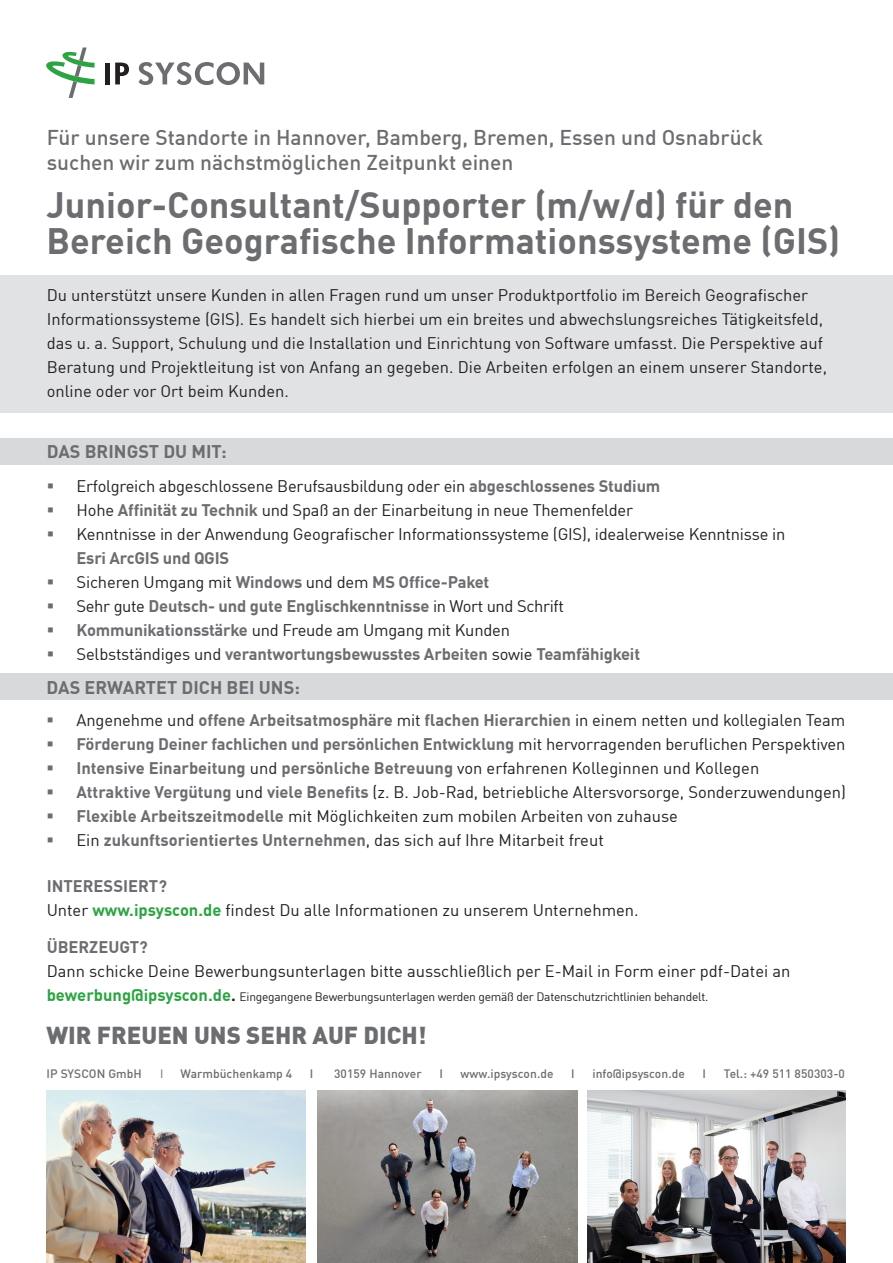
<style>
.page{position:relative;width:893px;height:1263px;background:#fff}
.page>*{position:absolute;margin:0;border:0;box-sizing:border-box;transform-origin:0 0}
.t1{font:700 36px/36px "DIN Offc";color:#6c6d70}
.t2{font:900 24px "DIN Offc";color:#6c6d70}
.t3{font:500 21px/25.5px "DIN Offc";color:#6c6d70}
.t4{font:700 18px "DIN Offc";color:#6c6d70}
.t5{font:16.5px/24px "DIN Offc";color:#231f20}
.t6{font:700 16.5px "DIN Offc";letter-spacing:-.01em;color:#6c6d70}
.t7{font:12px "DIN Offc";letter-spacing:-.02em;color:#231f20}
.t8{font:500 12px "DIN Offc";letter-spacing:.005em;color:#6c6d70}
.t9{font:12px "DIN Offc";color:#6c6d70}
.s1{font-weight:700;color:#6c6d70}
.s2{font-weight:400;color:#231f20}
.s3{font-weight:700;color:#2da343}
.s4{font-weight:700;font-size:16.5px;color:#2da343}
.s5{font-weight:700;font-size:16.5px}
</style>
<div class="page">
<div style="left:105px;top:63px;width:5px;height:21px;background:#231f20"></div>
<svg style="left:115px;top:63px;width:14px;height:21px"></svg>
<svg style="left:139px;top:62px;width:125px;height:23px"></svg>
<svg style="left:46px;top:48px;width:49px;height:50px"></svg>
<img style="left:47px;top:1091px;width:259px;height:172px">
<img style="left:588px;top:1091px;width:258px;height:172px">
<img style="left:318px;top:1091px;width:259px;height:172px">
<div style="left:0;top:275px;width:893px;height:138px;background:#e1e2e4"></div>
<div style="left:0;top:438px;width:893px;height:27px;background:#d8d9db"></div>
<div style="left:0;top:673px;width:893px;height:27px;background:#d8d9db"></div>
<p class="t3" style="left:47px;top:124px;width:718px">Für unsere Standorte in Hannover, Bamberg, Bremen, Essen und Osnabrück suchen wir zum nächstmöglichen Zeitpunkt einen</p>
<p class="t1" style="left:47px;top:185px;width:795px">Junior-Consultant/Supporter (m/w/d) für den<br>Bereich Geografische Informationssysteme (GIS)</p>
<p class="t5" style="left:47px;top:282px;width:782px">Du unterstützt unsere Kunden in allen Fragen rund um unser Produktportfolio im Bereich Geografischer Informationssysteme (GIS). Es handelt sich hierbei um ein breites und abwechslungsreiches Tätigkeitsfeld, das u. a. Support, Schulung und die Installation und Einrichtung von Software umfasst. Die Perspektive auf Beratung und Projektleitung ist von Anfang an gegeben. Die Arbeiten erfolgen an einem unserer Standorte, online oder vor Ort beim Kunden.</p>
<p class="t4" style="left:47px;top:439px;width:181px">DAS BRINGST DU MIT:</p>
<p class="t5" style="left:77px;top:473px;width:585px">Erfolgreich abgeschlossene Berufsausbildung oder ein <span class="s1">abgeschlossenes Studium</span></p>
<p class="t5" style="left:77px;top:497px;width:558px">Hohe <span class="s1">Affinität zu Technik</span> und Spaß an der Einarbeitung in neue Themenfelder</p>
<p class="t5" style="left:77px;top:521px;width:710px">Kenntnisse in der Anwendung Geografischer Informationssysteme (GIS), idealerweise Kenntnisse in<br><span class="s1">Esri ArcGIS und QGIS</span></p>
<p class="t5" style="left:77px;top:569px;width:414px">Sicheren Umgang mit <span class="s1">Windows</span> und dem <span class="s1">MS Office-Paket</span></p>
<p class="t6" style="left:77px;top:595px;width:489px"><span class="s2">Sehr gute</span> Deutsch- und gute Englischkenntnisse <span class="s2">in Wort und Schrift</span></p>
<p class="t5" style="left:77px;top:617px;width:435px"><span class="s1">Kommunikationsstärke</span> und Freude am Umgang mit Kunden</p>
<p class="t6" style="left:77px;top:643px;width:565px"><span class="s2">Selbstständiges und</span> verantwortungsbewusstes Arbeiten <span class="s2">sowie</span> Teamfähigkeit</p>
<p class="t4" style="left:47px;top:675px;width:255px">DAS ERWARTET DICH BEI UNS:</p>
<p class="t5" style="left:76px;top:708px;width:770px">Angenehme und <span class="s1">offene Arbeitsatmosphäre</span> mit <span class="s1">flachen Hierarchien</span> in einem netten und kollegialen Team</p>
<p class="t6" style="left:76px;top:734px;width:771px">Förderung Deiner fachlichen und persönlichen Entwicklung <span class="s2">mit hervorragenden beruflichen Perspektiven</span></p>
<p class="t6" style="left:76px;top:758px;width:684px">Intensive Einarbeitung <span class="s2">und</span> persönliche Betreuung <span class="s2">von erfahrenen Kolleginnen und Kollegen</span></p>
<p class="t5" style="left:76px;top:780px;width:771px"><span class="s1">Attraktive Vergütung</span> und <span class="s1">viele Benefits</span> (z. B. Job-Rad, betriebliche Altersvorsorge, Sonderzuwendungen)</p>
<p class="t5" style="left:76px;top:804px;width:603px"><span class="s1">Flexible Arbeitszeitmodelle</span> mit Möglichkeiten zum mobilen Arbeiten von zuhause</p>
<p class="t5" style="left:76px;top:828px;width:529px">Ein <span class="s1">zukunftsorientiertes Unternehmen</span>, das sich auf Ihre Mitarbeit freut</p>
<p class="t6" style="left:47px;top:875px;width:122px">INTERESSIERT?</p>
<p class="t5" style="left:47px;top:897px;width:593px">Unter <span class="s3">www.ipsyscon.de</span> findest Du alle Informationen zu unserem Unternehmen.</p>
<p class="t6" style="left:47px;top:936px;width:103px">ÜBERZEUGT?</p>
<p class="t5" style="left:47px;top:958px;width:745px">Dann schicke Deine Bewerbungsunterlagen bitte ausschließlich per E-Mail in Form einer pdf-Datei an</p>
<p class="t7" style="left:47px;top:989px;width:663px"><span class="s4">bewerbung@ipsyscon.de</span><span class="s5">.</span> Eingegangene Bewerbungsunterlagen werden gemäß der Datenschutzrichtlinien behandelt.</p>
<p class="t2" style="left:47px;top:1019px;width:381px">WIR FREUEN UNS SEHR AUF DICH!</p>
<p class="t8" style="left:47px;top:1065px;width:97px">IP SYSCON GmbH</p>
<p class="t9" style="left:160px;top:1066px;width:5px">I</p>
<p class="t8" style="left:181px;top:1065px;width:113px">Warmbüchenkamp 4</p>
<p class="t8" style="left:310px;top:1065px;width:5px">I</p>
<p class="t8" style="left:334px;top:1065px;width:89px">30159 Hannover</p>
<p class="t8" style="left:439px;top:1065px;width:5px">I</p>
<p class="t8" style="left:461px;top:1065px;width:94px">www.ipsyscon.de</p>
<p class="t8" style="left:571px;top:1065px;width:5px">I</p>
<p class="t8" style="left:592px;top:1065px;width:94px">info@ipsyscon.de</p>
<p class="t8" style="left:703px;top:1065px;width:5px">I</p>
<p class="t8" style="left:724px;top:1065px;width:123px">Tel.: +49 511 850303-0</p>
</div>
